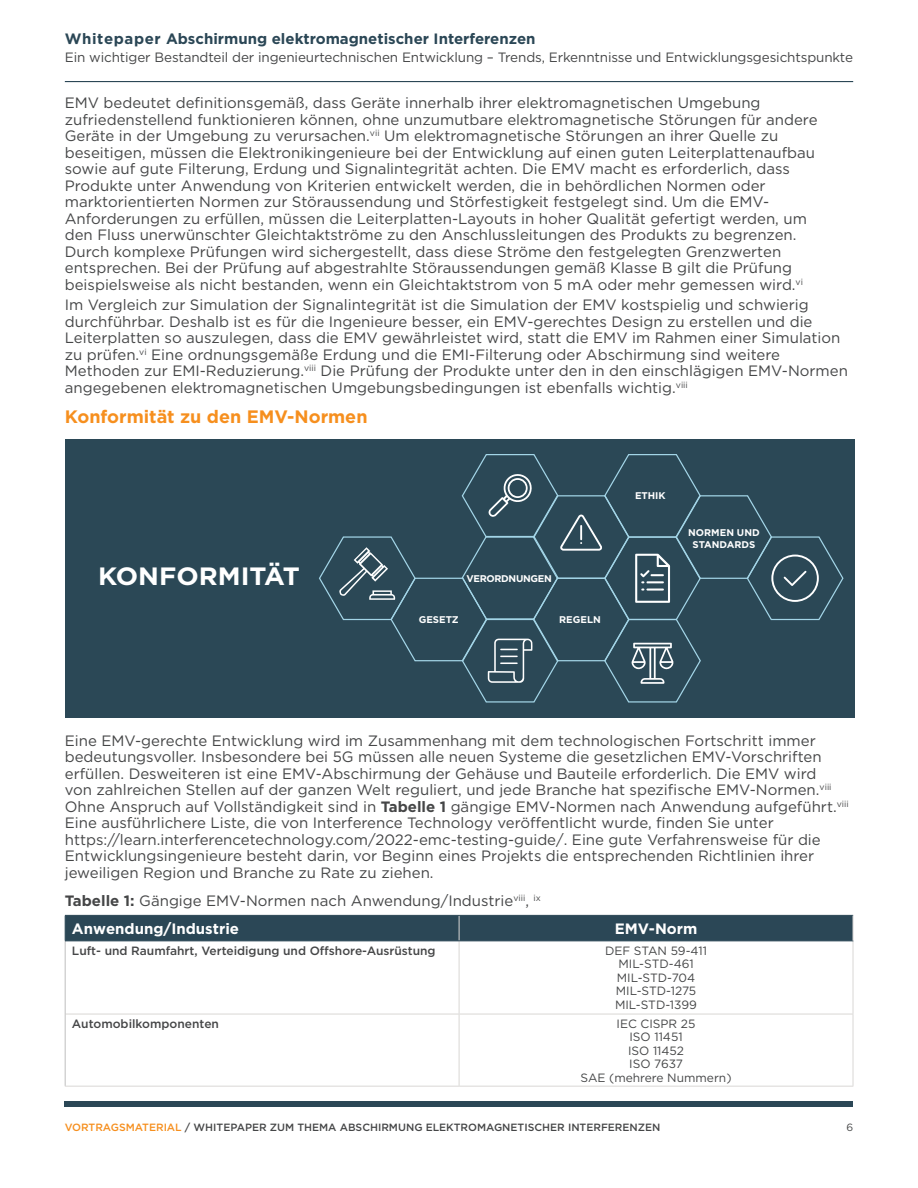
<style>
.page{position:relative;width:918px;height:1188px;background:#fff}
.page>*{position:absolute;margin:0;border:0;box-sizing:border-box;transform-origin:0 0}
.t1{font:700 25.05px "Gotham";color:#fff;scale:1.05 1}
.WP_Body_Copy_Subhead{font:700 18px "Gotham";color:#f68f1e}
.WP_Intro_Body{font:15px/16.5px "Gotham";color:#454647}
.t2{font:700 15px "Gotham";color:#2b4756}
.PS_Body_Copy_Bold{font:700 15px "Gotham";color:#fff}
.t3{font:13.5px "Gotham";letter-spacing:-.01em;color:#454647}
.PS_Body_Copy_Bold-2{font:12px "Gotham";color:#454647}
.PS_Body_Copy_Bold-3{font:500 12px "Gotham";color:#454647}
.t4{font:500 10.5px "Gotham";color:#454647}
.t5{font:10.5px "Gotham";color:#454647}
.t6{font:700 9.75px/11.7px "Gotham";color:#fff;text-align:center}
.t7{font:700 9.75px "Gotham";letter-spacing:-.03em;color:#fff}
.s1{font-weight:700}
.s2{color:#f68f1e}
</style>
<div class="page">
<div style="left:65px;top:1101px;width:788px;height:6px;background:#2b4756"></div>
<hr style="left:65px;top:81px;width:788px;height:1px;background:#2b4756">
<div style="left:65px;top:439px;width:790px;height:278px;background:#2b4856"></div>
<svg style="left:319px;top:454px;width:525px;height:249px"></svg>
<hr style="left:459px;top:941px;width:1px;height:73px;background:#d9d7d5">
<hr style="left:853px;top:941px;width:1px;height:73px;background:#d9d7d5">
<hr style="left:66px;top:1014px;width:393px;height:1px;background:#d9d7d5">
<hr style="left:459px;top:1014px;width:394px;height:1px;background:#d9d7d5">
<hr style="left:459px;top:1014px;width:1px;height:72px;background:#d9d7d5">
<hr style="left:853px;top:1014px;width:1px;height:72px;background:#d9d7d5">
<hr style="left:65px;top:1086px;width:394px;height:1px;background:#d9d7d5">
<hr style="left:459px;top:1086px;width:394px;height:1px;background:#d9d7d5">
<hr style="left:65px;top:941px;width:1px;height:73px;background:#bfbebe">
<hr style="left:65px;top:1014px;width:1px;height:72px;background:#bfbebe">
<hr style="left:65px;top:941px;width:394px;height:1px;background:#2b4756">
<hr style="left:459px;top:941px;width:394px;height:1px;background:#2b4756">
<svg style="left:65px;top:915px;width:789px;height:26px;background:#2c4856"></svg>
<p class="t2" style="left:65px;top:29px;width:472px">Whitepaper Abschirmung elektromagnetischer Interferenzen</p>
<p class="t3" style="left:65px;top:48px;width:790px">Ein wichtiger Bestandteil der ingenieurtechnischen Entwicklung – Trends, Erkenntnisse und Entwicklungsgesichtspunkte</p>
<p class="WP_Intro_Body" style="left:65px;top:94px;width:754px">EMV bedeutet definitionsgemäß, dass Geräte innerhalb ihrer elektromagnetischen Umgebung zufriedenstellend funktionieren können, ohne unzumutbare elektromagnetische Störungen für andere Geräte in der Umgebung zu verursachen.<sup>vii</sup> Um elektromagnetische Störungen an ihrer Quelle zu beseitigen, müssen die Elektronikingenieure bei der Entwicklung auf einen guten Leiterplattenaufbau sowie auf gute Filterung, Erdung und Signalintegrität achten. Die EMV macht es erforderlich, dass Produkte unter Anwendung von Kriterien entwickelt werden, die in behördlichen Normen oder marktorientierten Normen zur Störaussendung und Störfestigkeit festgelegt sind. Um die EMV-Anforderungen zu erfüllen, müssen die Leiterplatten-Layouts in hoher Qualität gefertigt werden, um den Fluss unerwünschter Gleichtaktströme zu den Anschlussleitungen des Produkts zu begrenzen.<br>Durch komplexe Prüfungen wird sichergestellt, dass diese Ströme den festgelegten Grenzwerten entsprechen. Bei der Prüfung auf abgestrahlte Störaussendungen gemäß Klasse B gilt die Prüfung beispielsweise als nicht bestanden, wenn ein Gleichtaktstrom von 5 mA oder mehr gemessen wird.<sup>vi</sup></p>
<p class="WP_Intro_Body" style="left:65px;top:296px;width:785px">Im Vergleich zur Simulation der Signalintegrität ist die Simulation der EMV kostspielig und schwierig durchführbar. Deshalb ist es für die Ingenieure besser, ein EMV-gerechtes Design zu erstellen und die Leiterplatten so auszulegen, dass die EMV gewährleistet wird, statt die EMV im Rahmen einer Simulation zu prüfen.<sup>vi</sup> Eine ordnungsgemäße Erdung und die EMI-Filterung oder Abschirmung sind weitere Methoden zur EMI-Reduzierung.<sup>viii</sup> Die Prüfung der Produkte unter den in den einschlägigen EMV-Normen angegebenen elektromagnetischen Umgebungsbedingungen ist ebenfalls wichtig.<sup>viii</sup></p>
<p class="WP_Body_Copy_Subhead" style="left:65px;top:405px;width:304px">Konformität zu den EMV-Normen</p>
<p class="t1" style="left:98px;top:560px;width:194px">KONFORMITÄT</p>
<p class="t7" style="left:466px;top:572px;width:87px">VERORDNUNGEN</p>
<p class="t6" style="left:419px;top:614px;width:42px">GESETZ</p>
<p class="t6" style="left:559px;top:614px;width:43px">REGELN</p>
<p class="t6" style="left:635px;top:490px;width:32px">ETHIK</p>
<p class="t6" style="left:688px;top:527px;width:73px">NORMEN UND<br>STANDARDS</p>
<p class="WP_Intro_Body" style="left:65px;top:732px;width:785px">Eine EMV-gerechte Entwicklung wird im Zusammenhang mit dem technologischen Fortschritt immer bedeutungsvoller. Insbesondere bei 5G müssen alle neuen Systeme die gesetzlichen EMV-Vorschriften erfüllen. Desweiteren ist eine EMV-Abschirmung der Gehäuse und Bauteile erforderlich. Die EMV wird<br>von zahlreichen Stellen auf der ganzen Welt reguliert, und jede Branche hat spezifische EMV-Normen.<sup>viii </sup>Ohne Anspruch auf Vollständigkeit sind in <span class="s1">Tabelle 1</span> gängige EMV-Normen nach Anwendung aufgeführt.<sup>viii </sup>Eine ausführlichere Liste, die von Interference Technology veröffentlicht wurde, finden Sie unter https://learn.interferencetechnology.com/2022-emc-testing-guide/. Eine gute Verfahrensweise für die Entwicklungsingenieure besteht darin, vor Beginn eines Projekts die entsprechenden Richtlinien ihrer jeweiligen Region und Branche zu Rate zu ziehen.</p>
<p class="WP_Intro_Body" style="left:65px;top:892px;width:478px"><span class="s1">Tabelle 1:</span> Gängige EMV-Normen nach Anwendung/Industrie<sup>viii</sup>, <sup>ix</sup></p>
<p class="PS_Body_Copy_Bold" style="left:72px;top:919px;width:169px">Anwendung/Industrie</p>
<p class="PS_Body_Copy_Bold" style="left:615px;top:919px;width:84px">EMV-Norm</p>
<p class="PS_Body_Copy_Bold-3" style="left:72px;top:943px;width:365px">Luft- und Raumfahrt, Verteidigung und Offshore-Ausrüstung</p>
<p class="PS_Body_Copy_Bold-2" style="left:605px;top:943px;width:103px">DEF STAN 59-411</p>
<p class="PS_Body_Copy_Bold-2" style="left:618px;top:956px;width:77px">MIL-STD-461</p>
<p class="PS_Body_Copy_Bold-2" style="left:617px;top:970px;width:80px">MIL-STD-704</p>
<p class="PS_Body_Copy_Bold-2" style="left:616px;top:983px;width:82px">MIL-STD-1275</p>
<p class="PS_Body_Copy_Bold-2" style="left:615px;top:997px;width:84px">MIL-STD-1399</p>
<p class="PS_Body_Copy_Bold-3" style="left:72px;top:1016px;width:149px">Automobilkomponenten</p>
<p class="PS_Body_Copy_Bold-2" style="left:617px;top:1016px;width:80px">IEC CISPR 25</p>
<p class="PS_Body_Copy_Bold-2" style="left:629px;top:1029px;width:55px">ISO 11451</p>
<p class="PS_Body_Copy_Bold-2" style="left:628px;top:1043px;width:58px">ISO 11452</p>
<p class="PS_Body_Copy_Bold-2" style="left:629px;top:1056px;width:55px">ISO 7637</p>
<p class="PS_Body_Copy_Bold-2" style="left:581px;top:1070px;width:152px">SAE (mehrere Nummern)</p>
<p class="t4" style="left:65px;top:1120px;width:597px"><span class="s2">VORTRAGSMATERIAL</span> / WHITEPAPER ZUM THEMA ABSCHIRMUNG ELEKTROMAGNETISCHER INTERFERENZEN</p>
<p class="t5" style="left:846px;top:1121px;width:8px">6</p>
</div>
